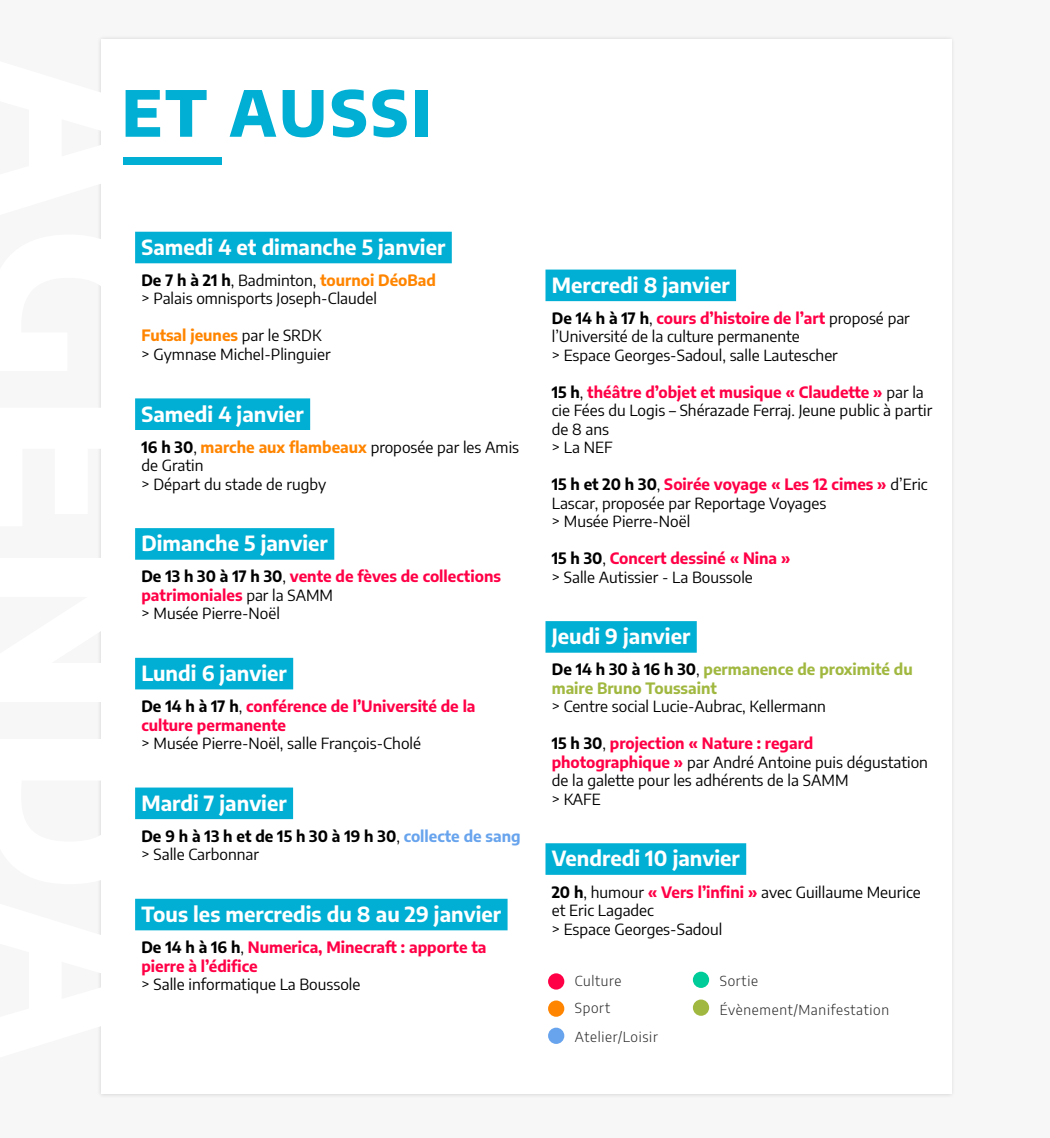
<style>
.page{position:relative;width:1050px;height:1138px;background:#f8f7f7}
.page>*{position:absolute;margin:0;border:0;box-sizing:border-box;transform-origin:0 0}
.t1{font:800 63.18px "Encode Sans";letter-spacing:.05em;color:#00afd3}
.t2{font:700 20.56px "Encode Sans";color:#fff}
.t3{font:15.4px/18.5px "Encode Sans";color:#000}
.t4{font:700 15.4px/18.5px "Encode Sans";color:#ff0046}
.t5{font:700 15.4px/18.5px "Encode Sans";color:#a1b840}
.t6{font:700 15.4px/18.5px "Encode Sans";color:#000}
.t7{font:300 13.83px "Encode Sans";letter-spacing:.05em;color:#282828}
.s1{font-weight:700}
.s2{font-weight:700;color:#ff8500}
.s3{color:#000}
.s4{font-weight:400;color:#000}
.s5{font-weight:400}
.s6{color:#68a4ed}
.s7{font-weight:700;color:#ff0046}
</style>
<div class="page">
<div style="left:96px;top:34px;width:860px;height:1065px;background:#000;opacity:.15"></div>
<div style="left:101px;top:39px;width:850px;height:1055px;background:#fff"></div>
<div style="left:123px;top:158px;width:99px;height:7px;background:#00afd3"></div>
<div style="left:135px;top:232px;width:317px;height:31px;background:#00afd3"></div>
<div style="left:135px;top:398px;width:175px;height:32px;background:#00afd3"></div>
<div style="left:135px;top:528px;width:199px;height:31px;background:#00afd3"></div>
<div style="left:135px;top:658px;width:158px;height:31px;background:#00afd3"></div>
<div style="left:135px;top:787px;width:158px;height:32px;background:#00afd3"></div>
<div style="left:135px;top:898px;width:373px;height:32px;background:#00afd3"></div>
<div style="left:546px;top:269px;width:190px;height:32px;background:#00afd3"></div>
<div style="left:546px;top:621px;width:151px;height:31px;background:#00afd3"></div>
<div style="left:546px;top:843px;width:200px;height:31px;background:#00afd3"></div>
<div style="left:548px;top:973px;width:16px;height:16px;background:#ff0046;border-radius:50%"></div>
<div style="left:548px;top:1027px;width:16px;height:16px;background:#68a4ed;border-radius:50%"></div>
<div style="left:693px;top:971px;width:16px;height:17px;background:#0c9;border-radius:50%"></div>
<div style="left:693px;top:999px;width:16px;height:16px;background:#a1b840;border-radius:50%"></div>
<div style="left:548px;top:1000px;width:16px;height:16px;background:#ff8500;border-radius:50%"></div>
<h1 class="t1" style="left:122px;top:64px;width:311px">ET AUSSI</h1>
<h2 class="t2" style="left:141px;top:232px;width:305px">Samedi 4 et dimanche 5 janvier</h2>
<p class="t3" style="left:141px;top:270px;width:296px"><span class="s1">De 7 h à 21 h</span>, Badminton, <span class="s2">tournoi DéoBad </span>&gt; Palais omnisports Joseph-Claudel</p>
<p class="t3" style="left:141px;top:326px;width:191px"><span class="s2">Futsal jeunes</span> par le SRDK &gt; Gymnase Michel-Plinguier</p>
<h2 class="t2" style="left:141px;top:398px;width:164px">Samedi 4 janvier</h2>
<p class="t3" style="left:141px;top:437px;width:379px"><span class="s1">16 h 30</span>, <span class="s2">marche aux flambeaux</span> proposée par les Amis de Gratin<br>&gt; Départ du stade de rugby</p>
<h2 class="t2" style="left:141px;top:528px;width:188px">Dimanche 5 janvier</h2>
<p class="t4" style="left:141px;top:566px;width:361px"><span class="s3">De 13 h 30 à 17 h 30</span><span class="s4">,</span> vente de fèves de collections patrimoniales <span class="s4">par la SAMM<br>&gt; Musée Pierre-Noël</span></p>
<h2 class="t2" style="left:141px;top:658px;width:147px">Lundi 6 janvier</h2>
<p class="t4" style="left:141px;top:696px;width:336px"><span class="s3">De 14 h à 17 h</span><span class="s4">,</span> conférence de l’Université de la culture permanente</p>
<p class="t3" style="left:141px;top:733px;width:281px">&gt; Musée Pierre-Noël, salle François-Cholé</p>
<h2 class="t2" style="left:141px;top:787px;width:147px">Mardi 7 janvier</h2>
<p class="t6" style="left:141px;top:826px;width:381px">De 9 h à 13 h et de 15 h 30 à 19 h 30<span class="s5">,</span> <span class="s6">collecte de sang </span><span class="s5">&gt; Salle Carbonnar</span></p>
<h2 class="t2" style="left:141px;top:898px;width:361px">Tous les mercredis du 8 au 29 janvier</h2>
<p class="t4" style="left:141px;top:937px;width:347px"><span class="s3">De 14 h à 16 h</span><span class="s4">,</span> Numerica, Minecraft : apporte ta pierre à l’édifice</p>
<p class="t3" style="left:141px;top:974px;width:220px">&gt; Salle informatique La Boussole</p>
<h2 class="t2" style="left:552px;top:270px;width:179px">Mercredi 8 janvier</h2>
<p class="t3" style="left:552px;top:308px;width:360px"><span class="s1">De 14 h à 17 h</span>, <span class="s7">cours d’histoire de l’art</span> proposé par l’Université de la culture permanente<br>&gt; Espace Georges-Sadoul, salle Lautescher</p>
<p class="t3" style="left:552px;top:382px;width:382px"><span class="s1">15 h</span>, <span class="s7">théâtre d’objet et musique « Claudette »</span> par la cie Fées du Logis – Shérazade Ferraj. Jeune public à partir de 8 ans<br>&gt; La NEF</p>
<p class="t3" style="left:552px;top:474px;width:377px"><span class="s1">15 h et 20 h 30</span>, <span class="s7">Soirée voyage « Les 12 cimes »</span> d’Eric<br>Lascar, proposée par Reportage Voyages<br>&gt; Musée Pierre-Noël</p>
<p class="t3" style="left:552px;top:548px;width:240px"><span class="s1">15 h 30</span>, <span class="s7">Concert dessiné « Nina » </span>&gt; Salle Autissier - La Boussole</p>
<h2 class="t2" style="left:552px;top:621px;width:140px">Jeudi 9 janvier</h2>
<p class="t5" style="left:552px;top:659px;width:362px"><span class="s3">De 14 h 30 à 16 h 30</span><span class="s4">,</span> permanence de proximité du maire Bruno Toussaint</p>
<p class="t3" style="left:552px;top:696px;width:276px">&gt; Centre social Lucie-Aubrac, Kellermann</p>
<p class="t3" style="left:552px;top:733px;width:378px"><span class="s1">15 h 30</span>, <span class="s7">projection « Nature : regard photographique »</span> par André Antoine puis dégustation de la galette pour les adhérents de la SAMM<br>&gt; KAFE</p>
<h2 class="t2" style="left:552px;top:843px;width:190px">Vendredi 10 janvier</h2>
<p class="t3" style="left:552px;top:881px;width:370px"><span class="s1">20 h</span>, humour <span class="s7">« Vers l’infini »</span> avec Guillaume Meurice et Eric Lagadec<br>&gt; Espace Georges-Sadoul</p>
<p class="t7" style="left:575px;top:971px;width:48px">Culture</p>
<p class="t7" style="left:720px;top:971px;width:40px">Sortie</p>
<p class="t7" style="left:575px;top:998px;width:37px">Sport</p>
<p class="t7" style="left:720px;top:1000px;width:171px">Évènement/Manifestation</p>
<p class="t7" style="left:575px;top:1027px;width:84px">Atelier/Loisir</p>
</div>
